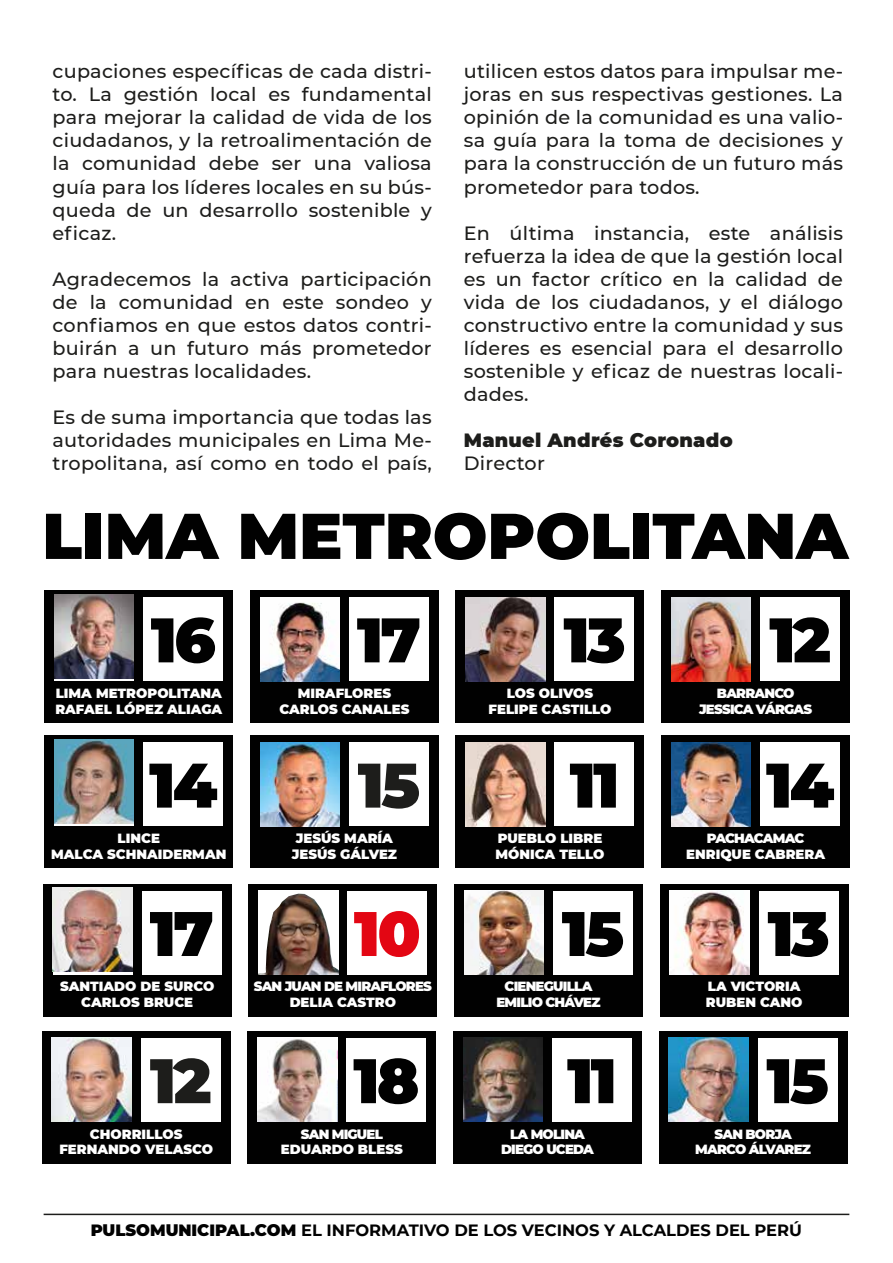
<style>
.page{position:relative;width:893px;height:1263px;background:#fff}
.page>*{position:absolute;margin:0;border:0;box-sizing:border-box;transform-origin:0 0}
.t1{font:900 64.5px "Montserrat";color:#010101}
.t2{font:900 62.85px "Montserrat";letter-spacing:-.045em;color:#010101}
.t3{font:900 62.85px "Montserrat";color:#1d1d1b}
.t4{font:900 62.85px "Montserrat";color:#e30613}
.t5{font:500 19.2px/23.1px "Montserrat";letter-spacing:.015em;color:#1d1d1b;text-align:justify}
.t6{font:900 19.2px "Montserrat";letter-spacing:.015em;color:#1d1d1b}
.t7{font:700 16.35px "Montserrat";color:#010101}
.t8{font:900 13.35px/15.9px "Montserrat";color:#fff;text-align:center}
.t9{font:900 13.35px/15.9px "Montserrat";letter-spacing:-.06em;color:#fff;text-align:center}
.s1{font-weight:900}
</style>
<div class="page">
<hr style="left:44px;top:1213px;width:805px;height:2px;background:#1d1d1b">
<div style="left:44px;top:590px;width:189px;height:133px;background:#010101"></div>
<div style="left:55px;top:597px;width:79px;height:84px;background:linear-gradient(to right,#fff,#fff)"></div>
<div style="left:144px;top:597px;width:79px;height:84px;background:#fff"></div>
<div style="left:250px;top:735px;width:189px;height:133px;background:#010101"></div>
<div style="left:349px;top:742px;width:80px;height:84px;background:#fff"></div>
<div style="left:250px;top:590px;width:189px;height:133px;background:#010101"></div>
<div style="left:349px;top:597px;width:80px;height:84px;background:#fff"></div>
<div style="left:455px;top:590px;width:189px;height:133px;background:#010101"></div>
<div style="left:555px;top:597px;width:79px;height:84px;background:#fff"></div>
<div style="left:455px;top:735px;width:189px;height:133px;background:#010101"></div>
<div style="left:555px;top:742px;width:79px;height:84px;background:#fff"></div>
<div style="left:661px;top:735px;width:189px;height:133px;background:#010101"></div>
<div style="left:760px;top:742px;width:80px;height:84px;background:#fff"></div>
<div style="left:661px;top:590px;width:189px;height:133px;background:#010101"></div>
<div style="left:760px;top:597px;width:80px;height:84px;background:#fff"></div>
<img style="left:55px;top:594px;width:79px;height:84px">
<img style="left:260px;top:597px;width:80px;height:84px">
<img style="left:466px;top:597px;width:79px;height:84px">
<img style="left:671px;top:597px;width:80px;height:84px">
<div style="left:44px;top:735px;width:189px;height:133px;background:#010101"></div>
<div style="left:55px;top:742px;width:79px;height:84px;background:linear-gradient(to right,#fff,#fff)"></div>
<div style="left:144px;top:742px;width:79px;height:84px;background:#fff"></div>
<img style="left:55px;top:739px;width:79px;height:84px">
<img style="left:260px;top:742px;width:80px;height:84px">
<img style="left:466px;top:742px;width:79px;height:84px">
<img style="left:671px;top:742px;width:80px;height:84px">
<div style="left:43px;top:884px;width:189px;height:132px;background:#010101"></div>
<div style="left:53px;top:891px;width:79px;height:84px;background:#fff"></div>
<div style="left:142px;top:891px;width:79px;height:84px;background:#fff"></div>
<div style="left:248px;top:884px;width:189px;height:132px;background:#010101"></div>
<div style="left:348px;top:891px;width:79px;height:84px;background:#fff"></div>
<div style="left:454px;top:884px;width:189px;height:132px;background:#010101"></div>
<div style="left:553px;top:891px;width:80px;height:84px;background:#fff"></div>
<div style="left:660px;top:884px;width:188px;height:132px;background:#010101"></div>
<div style="left:759px;top:891px;width:79px;height:84px;background:#fff"></div>
<img style="left:53px;top:888px;width:79px;height:84px">
<img style="left:259px;top:891px;width:79px;height:84px">
<img style="left:464px;top:891px;width:80px;height:84px">
<img style="left:670px;top:891px;width:79px;height:84px">
<div style="left:42px;top:1031px;width:189px;height:133px;background:#010101"></div>
<div style="left:141px;top:1038px;width:79px;height:84px;background:#fff"></div>
<div style="left:247px;top:1031px;width:189px;height:133px;background:#010101"></div>
<div style="left:347px;top:1038px;width:79px;height:84px;background:#fff"></div>
<div style="left:453px;top:1031px;width:189px;height:133px;background:#010101"></div>
<div style="left:552px;top:1038px;width:80px;height:84px;background:#fff"></div>
<div style="left:659px;top:1031px;width:188px;height:133px;background:#010101"></div>
<div style="left:758px;top:1038px;width:79px;height:84px;background:#fff"></div>
<img style="left:52px;top:1038px;width:79px;height:84px">
<img style="left:258px;top:1038px;width:79px;height:84px">
<img style="left:463px;top:1038px;width:80px;height:84px">
<img style="left:669px;top:1038px;width:79px;height:84px">
<p class="t5" style="left:53px;top:59px;width:381px">cupaciones específicas de cada distri&shy;to. La gestión local es fundamental para mejorar la calidad de vida de los ciudadanos, y la retroalimentación de la comunidad debe ser una valiosa guía para los líderes locales en su bús&shy;queda de un desarrollo sostenible y eficaz.</p>
<p class="t5" style="left:53px;top:267px;width:381px">Agradecemos la activa participación de la comunidad en este sondeo y confiamos en que estos datos contri&shy;buirán a un futuro más prometedor para nuestras localidades.</p>
<p class="t5" style="left:53px;top:405px;width:381px">Es de suma importancia que todas las autoridades municipales en Lima Me&shy;tropolitana, así como en todo el país,</p>
<p class="t5" style="left:464px;top:59px;width:381px">utilicen estos datos para impulsar me&shy;joras en sus respectivas gestiones. La opinión de la comunidad es una valio&shy;sa guía para la toma de decisiones y para la construcción de un futuro más prometedor para todos.</p>
<p class="t5" style="left:464px;top:220px;width:381px">En última instancia, este análisis refuerza la idea de que la gestión local es un factor crítico en la calidad de vida de los ciudadanos, y el diálogo constructivo entre la comunidad y sus líderes es esencial para el desarrollo sostenible y eficaz de nuestras locali&shy;dades.</p>
<p class="t6" style="left:464px;top:426px;width:270px">Manuel Andrés Coronado</p>
<p class="t5" style="left:464px;top:451px;width:83px">Director</p>
<h1 class="t1" style="left:42px;top:488px;width:807px">LIMA METROPOLITANA</h1>
<h2 class="t2" style="left:151px;top:593px;width:67px">16</h2>
<h2 class="t2" style="left:357px;top:593px;width:66px">17</h2>
<h2 class="t2" style="left:563px;top:593px;width:64px">13</h2>
<h2 class="t2" style="left:769px;top:593px;width:63px">12</h2>
<p class="t8" style="left:55px;top:684px;width:168px;text-align:left">LIMA METROPOLITANA<br>RAFAEL LÓPEZ ALIAGA</p>
<p class="t8" style="left:279px;top:684px;width:132px">MIRAFLORES<br>CARLOS CANALES</p>
<p class="t8" style="left:489px;top:684px;width:124px">LOS OLIVOS<br>FELIPE CASTILLO</p>
<p class="t9" style="left:699px;top:684px;width:115px">BARRANCO<br>JESSICA VÁRGAS</p>
<h2 class="t2" style="left:149px;top:738px;width:70px">14</h2>
<h2 class="t3" style="left:358px;top:738px;width:64px">15</h2>
<h2 class="t2" style="left:570px;top:738px;width:51px">11</h2>
<h2 class="t2" style="left:766px;top:738px;width:70px">14</h2>
<p class="t8" style="left:51px;top:829px;width:177px">LINCE<br>MALCA SCHNAIDERMAN</p>
<p class="t8" style="left:292px;top:829px;width:107px">JESÚS MARÍA<br>JESÚS GÁLVEZ</p>
<p class="t8" style="left:496px;top:829px;width:110px;text-align:left">PUEBLO LIBRE<br>MÓNICA TELLO</p>
<p class="t8" style="left:686px;top:829px;width:141px">PACHACAMAC<br>ENRIQUE CABRERA</p>
<h2 class="t2" style="left:150px;top:886px;width:66px">17</h2>
<h2 class="t4" style="left:354px;top:886px;width:69px">10</h2>
<h2 class="t2" style="left:562px;top:886px;width:64px">15</h2>
<h2 class="t2" style="left:767px;top:886px;width:64px">13</h2>
<p class="t8" style="left:60px;top:978px;width:156px">SANTIADO DE SURCO<br>CARLOS BRUCE</p>
<p class="t9" style="left:254px;top:978px;width:180px">SAN JUAN DE MIRAFLORES<br>DELIA CASTRO</p>
<p class="t9" style="left:496px;top:978px;width:106px">CIENEGUILLA<br>EMILIO CHÁVEZ</p>
<p class="t8" style="left:706px;top:978px;width:98px;text-align:left">LA VICTORIA<br>RUBEN CANO</p>
<h2 class="t3" style="left:150px;top:1034px;width:63px">12</h2>
<h2 class="t2" style="left:353px;top:1034px;width:68px">18</h2>
<h2 class="t2" style="left:567px;top:1034px;width:51px">11</h2>
<h2 class="t2" style="left:766px;top:1034px;width:64px">15</h2>
<p class="t8" style="left:59px;top:1125px;width:155px">CHORRILLOS<br>FERNANDO VELASCO</p>
<p class="t8" style="left:281px;top:1125px;width:123px">SAN MIGUEL<br>EDUARDO BLESS</p>
<p class="t9" style="left:501px;top:1125px;width:95px">LA MOLINA<br>DIEGO UCEDA</p>
<p class="t9" style="left:695px;top:1125px;width:117px">SAN BORJA<br>MARCO ÁLVAREZ</p>
<p class="t7" style="left:91px;top:1219px;width:713px"><span class="s1">PULSOMUNICIPAL.COM</span> EL INFORMATIVO DE LOS VECINOS Y ALCALDES DEL PERÚ</p>
</div>
